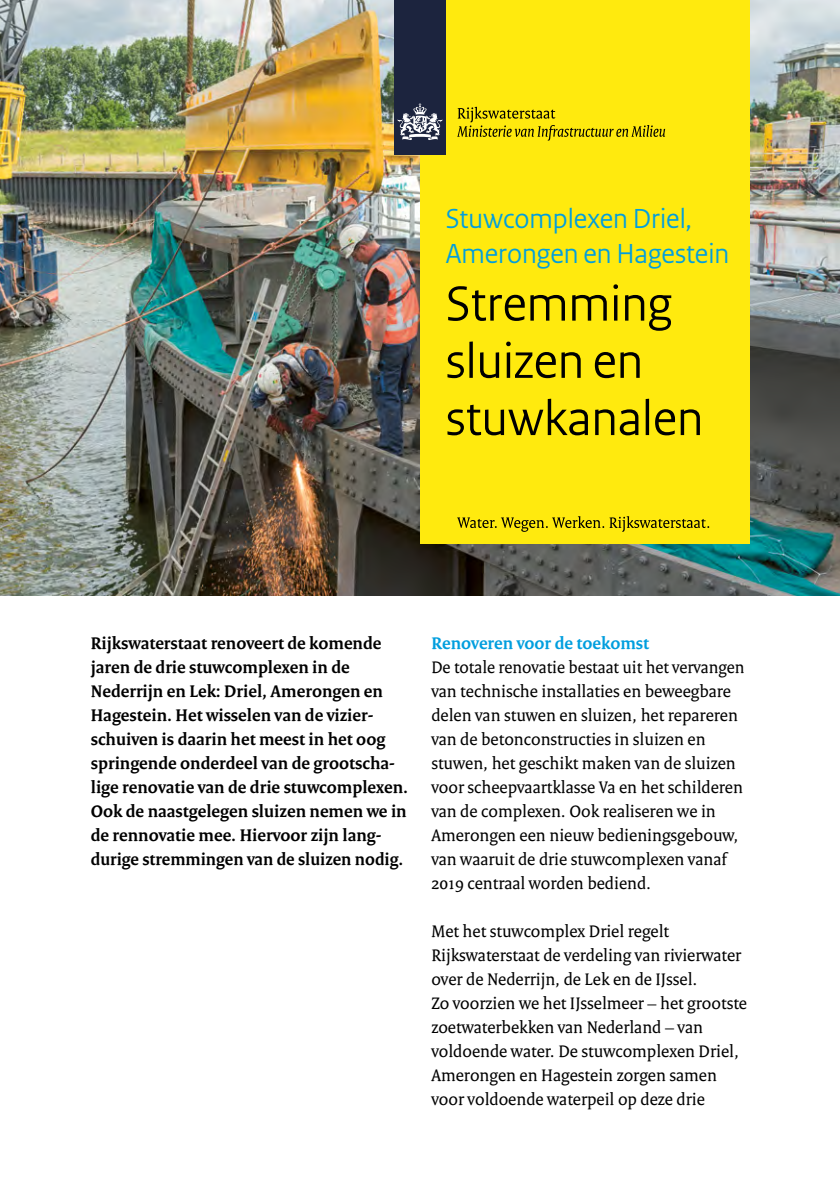
<style>
.page{position:relative;width:840px;height:1191px;background:#fff}
.page>*{position:absolute;margin:0;border:0;box-sizing:border-box;transform-origin:0 0}
._02_RO_Titel_Voorkan{font:52px/57.2px "Rijksoverheid Sans Heading";color:#000}
._01_RO_Chapeau{font:29px/35.2px "Rijksoverheid Sans Heading";color:#009ede}
._10_RO_Broodtekst{font:18px/24px "Rijksoverheid Serif";color:#000}
._09_RO_Inleiding{font:700 18px/24px "Rijksoverheid Serif";color:#000}
._06_RO_Subalineakop{font:700 18px "Rijksoverheid Serif";color:#009ede}
</style>
<div class="page">
<img style="left:0;top:0;width:839px;height:595px">
<div style="left:420px;top:0;width:328px;height:544px;background:#ffea0e"></div>
<div style="left:394px;top:0;width:51px;height:155px;background:#1c243e"></div>
<svg style="left:397px;top:103px;width:45px;height:37px"></svg>
<svg style="left:457px;top:107px;width:207px;height:34px"></svg>
<svg style="left:457px;top:516px;width:251px;height:16px"></svg>
<p class="_01_RO_Chapeau" style="left:445px;top:201px;width:285px">Stuwcomplexen Driel,<br>Amerongen en Hagestein</p>
<p class="_02_RO_Titel_Voorkan" style="left:445px;top:276px;width:259px">Stremming sluizen en stuwkanalen</p>
<p class="_09_RO_Inleiding" style="left:91px;top:631px;width:319px">Rijkswaterstaat renoveert de komende jaren de drie stuwcomplexen in de Nederrijn en Lek: Driel, Amerongen en Hagestein. Het wisselen van de vizier&shy;schuiven is daarin het meest in het oog springende onderdeel van de grootscha&shy;lige renovatie van de drie stuwcomplexen.<br>Ook de naastgelegen sluizen nemen we in de rennovatie mee. Hiervoor zijn lang&shy;durige stremmingen van de sluizen nodig.</p>
<p class="_06_RO_Subalineakop" style="left:431px;top:632px;width:219px">Renoveren voor de toekomst</p>
<p class="_10_RO_Broodtekst" style="left:431px;top:655px;width:314px">De totale renovatie bestaat uit het vervangen van technische installaties en beweegbare delen van stuwen en sluizen, het repareren van de betonconstructies in sluizen en stuwen, het geschikt maken van de sluizen voor scheepvaartklasse Va en het schilderen van de complexen. Ook realiseren we in Amerongen een nieuw bedieningsgebouw, van waaruit de drie stuwcomplexen vanaf 2019 centraal worden bediend.</p>
<p class="_10_RO_Broodtekst" style="left:431px;top:919px;width:317px">Met het stuwcomplex Driel regelt Rijkswaterstaat de verdeling van rivierwater over de Nederrijn, de Lek en de IJssel.<br>Zo voorzien we het IJsselmeer – het grootste zoetwaterbekken van Nederland – van voldoende water. De stuwcomplexen Driel, Amerongen en Hagestein zorgen samen voor voldoende waterpeil op deze drie</p>
</div>
